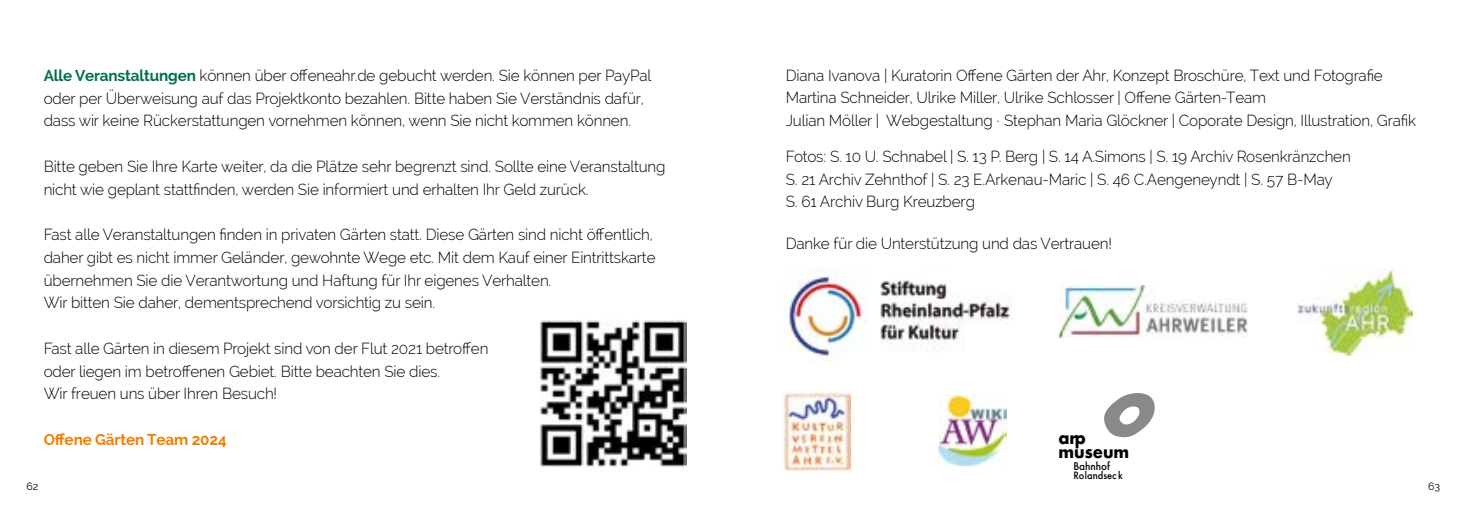
<style>
.page{position:relative;width:1469px;height:521px;background:#fff}
.page>*{position:absolute;margin:0;border:0;box-sizing:border-box;transform-origin:0 0}
.t1{font:700 16.8px/13.7px "Futura";color:#000;scale:.94 1}
.t2{font:300 15.75px/22.8px "Raleway";letter-spacing:-.01em;color:#000}
.t3{font:700 15.75px "Raleway";letter-spacing:-.01em;color:#f07f00}
.t4{font:500 10.5px "Futura";color:#000;scale:.94 1}
.t5{font:10.5px "Raleway";color:#000}
.t6{font:500 9.8px "Futura";color:#000;scale:.94 1}
.s1{font-weight:700;color:#00704e}
</style>
<div class="page">
<img style="left:539px;top:320px;width:147px;height:146px">
<svg style="left:1104px;top:393px;width:51px;height:45px"></svg>
<img style="left:783px;top:393px;width:68px;height:77px">
<img style="left:938px;top:395px;width:68px;height:70px">
<img style="left:784px;top:267px;width:227px;height:94px">
<img style="left:1059px;top:285px;width:188px;height:53px">
<img style="left:1297px;top:269px;width:115px;height:86px">
<p class="t2" style="left:785px;top:64px;width:631px">Diana Ivanova | Kuratorin Offene Gärten der Ahr, Konzept Broschüre, Text und Fotografie<br>Martina Schneider, Ulrike Miller, Ulrike Schlosser | Offene Gärten-Team<br>Julian Möller | Webgestaltung · Stephan Maria Glöckner | Coporate Design, Illustration, Grafik</p>
<p class="t2" style="left:785px;top:145px;width:566px">Fotos: S. 10 U. Schnabel | S. 13 P. Berg | S. 14 A.Simons | S. 19 Archiv Rosenkränzchen<br>S. 21 Archiv Zehnthof | S. 23 E.Arkenau-Maric | S. 46 C.Aengeneyndt | S. 57 B-May<br>S. 61 Archiv Burg Kreuzberg</p>
<p class="t2" style="left:44px;top:64px;width:609px"><span class="s1">Alle Veranstaltungen</span> können über offeneahr.de gebucht werden. Sie können per PayPal oder per Überweisung auf das Projektkonto bezahlen. Bitte haben Sie Verständnis dafür, dass wir keine Rückerstattungen vornehmen können, wenn Sie nicht kommen können.</p>
<p class="t2" style="left:44px;top:155px;width:623px">Bitte geben Sie Ihre Karte weiter, da die Plätze sehr begrenzt sind. Sollte eine Veranstaltung nicht wie geplant stattfinden, werden Sie informiert und erhalten Ihr Geld zurück.</p>
<p class="t2" style="left:44px;top:223px;width:613px">Fast alle Veranstaltungen finden in privaten Gärten statt. Diese Gärten sind nicht öffentlich, daher gibt es nicht immer Geländer, gewohnte Wege etc. Mit dem Kauf einer Eintrittskarte übernehmen Sie die Verantwortung und Haftung für Ihr eigenes Verhalten.<br>Wir bitten Sie daher, dementsprechend vorsichtig zu sein.</p>
<p class="t2" style="left:44px;top:337px;width:446px">Fast alle Gärten in diesem Projekt sind von der Flut 2021 betroffen oder liegen im betroffenen Gebiet. Bitte beachten Sie dies.<br>Wir freuen uns über Ihren Besuch!</p>
<p class="t3" style="left:44px;top:430px;width:184px">Offene Gärten Team 2024</p>
<p class="t1" style="left:1058px;top:431px;width:77px">arp museum</p>
<p class="t4" style="left:1073px;top:459px;width:40px">Bahnhof</p>
<p class="t6" style="left:1073px;top:469px;width:54px">Rolandsec k</p>
<p class="t2" style="left:785px;top:232px;width:328px">Danke für die Unterstützung und das Vertrauen!</p>
<p class="t5" style="left:27px;top:480px;width:13px">62</p>
<p class="t5" style="left:1428px;top:480px;width:13px">63</p>
</div>
